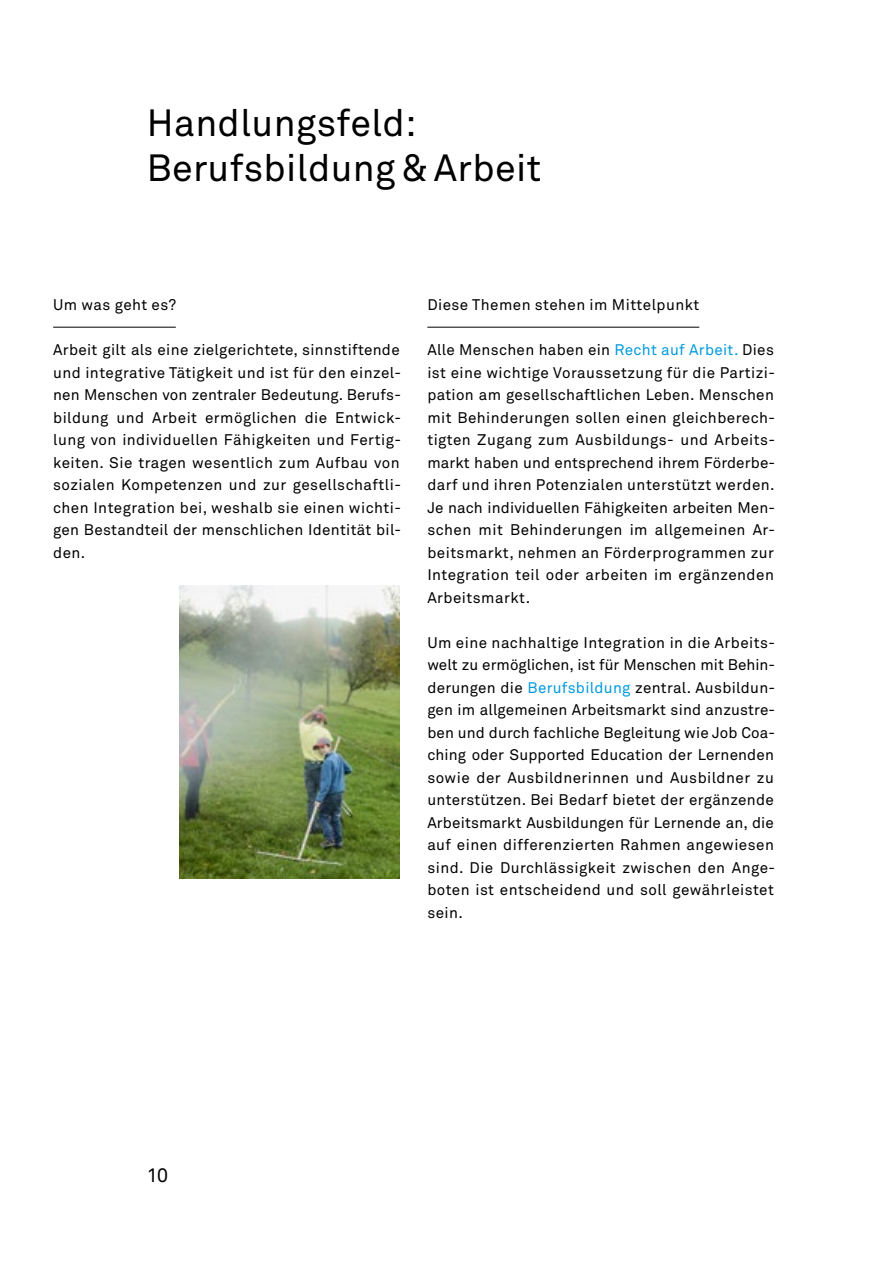
<style>
.page{position:relative;width:893px;height:1263px;background:#fff}
.page>*{position:absolute;margin:0;border:0;box-sizing:border-box;transform-origin:0 0}
.t1{font:37.5px/45px "Akkurat";letter-spacing:.01em;color:#000}
.t2{font:19.5px "Akkurat";color:#000}
.t3{font:15.15px/22.5px "Akkurat";letter-spacing:.03em;color:#000;text-align:justify}
.s1{color:#009bdf}
</style>
<div class="page">
<hr style="left:53px;top:327px;width:123px;height:1px;background:#000">
<hr style="left:427px;top:327px;width:272px;height:1px;background:#000">
<img style="left:180px;top:586px;width:220px;height:292px">
<h1 class="t1" style="left:147px;top:99px;width:396px">Handlungsfeld:<br>Berufsbildung &amp; Arbeit</h1>
<p class="t3" style="left:53px;top:293px;width:125px">Um was geht es?</p>
<p class="t3" style="left:53px;top:338px;width:349px">Arbeit gilt als eine zielgerichtete, sinnstiftende und integrative Tätigkeit und ist f ür den einzel&shy;nen Menschen von zentraler Bedeutung. Berufs&shy;bildung und Arbeit ermöglichen die Entwick&shy;lung von individuellen Fähigkeiten und Fertig&shy;keiten. Sie tragen wesentlich zum Aufbau von sozialen Kompetenzen und zur gesellschaftli&shy;chen Integration bei, weshalb sie einen wichti&shy;gen Bestandteil der menschlichen Identität bil&shy;den.</p>
<p class="t3" style="left:427px;top:293px;width:273px">Diese Themen stehen im Mittelpunkt</p>
<p class="t3" style="left:427px;top:338px;width:349px">Alle Menschen haben ein <span class="s1">Recht auf Arbeit.</span> Dies ist eine wichtige Voraussetzung f ür die Partizi&shy;pation am gesellschaftlichen Leben. Menschen mit Behinderungen sollen einen gleichberech&shy;tigten Zugang zum Ausbildungs- und Arbeits&shy;markt haben und entsprechend ihrem F örderbe&shy;darf und ihren Potenzialen unterstützt werden.<br>Je nach individuellen Fähigkeiten arbeiten Men&shy;schen mit Behinderungen im allgemeinen Ar&shy;beitsmarkt, nehmen an F örderprogrammen zur Integration teil oder arbeiten im ergänzenden Arbeitsmarkt.</p>
<p class="t3" style="left:427px;top:631px;width:349px">Um eine nachhaltige Integration in die Arbeits&shy;welt zu ermöglichen, ist f ür Menschen mit Behin&shy;derungen die <span class="s1">Berufsbildung</span> zentral. Ausbildun&shy;gen im allgemeinen Arbeitsmarkt sind anzustre&shy;ben und durch fachliche Begleitung wie Job Coa&shy;ching oder Supported Education der Lernenden sowie der Ausbildnerinnen und Ausbildner zu unterstützen. Bei Bedarf bietet der ergänzende Arbeitsmarkt Ausbildungen f ür Lernende an, die auf einen differenzierten Rahmen angewiesen sind. Die Durchlässigkeit zwischen den Ange&shy;boten ist entscheidend und soll gewährleistet sein.</p>
<p class="t2" style="left:147px;top:1163px;width:23px">10</p>
</div>
